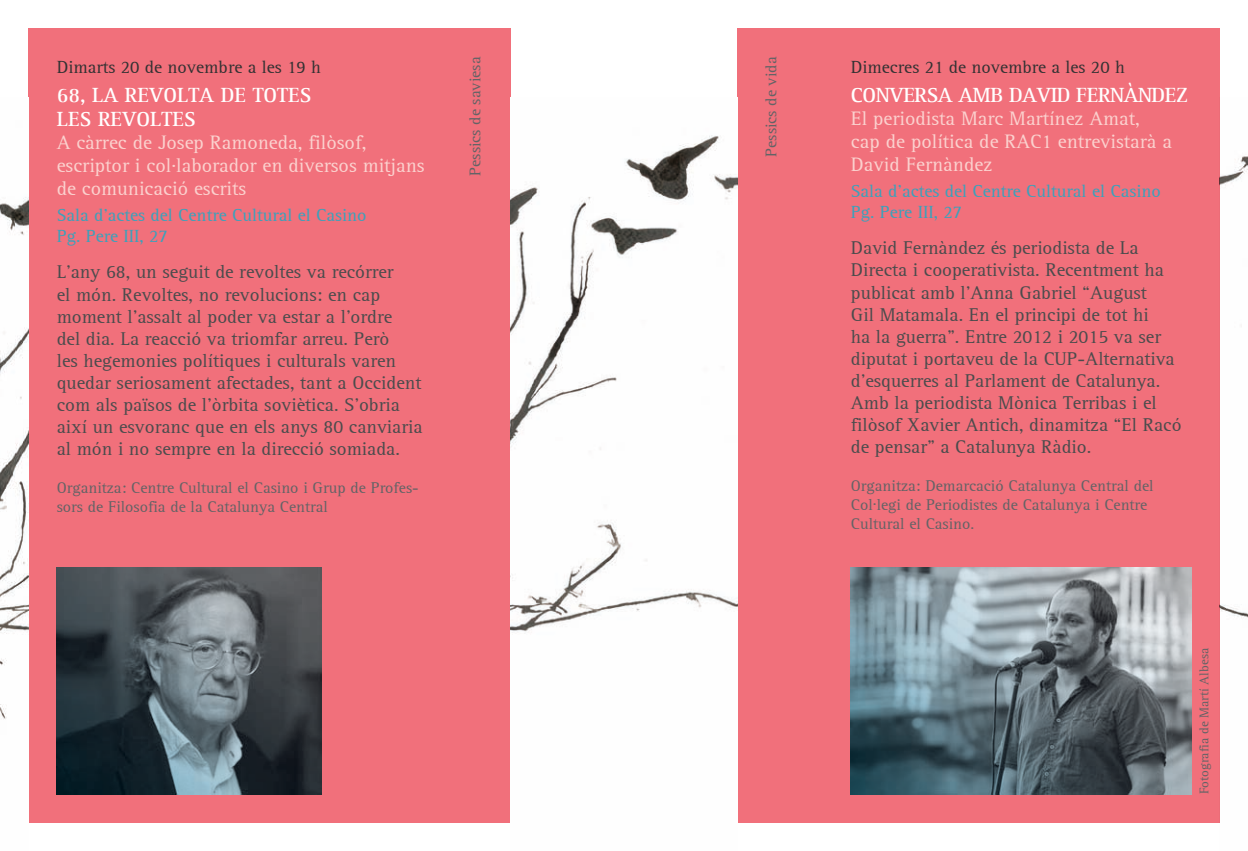
<style>
.page{position:relative;width:1248px;height:851px;background:#fff}
.page>*{position:absolute;margin:0;border:0;box-sizing:border-box;transform-origin:0 0}
.t1{font:700 21px/24px "AT Rotis Serif";color:#fff}
.t2{font:700 21px "AT Rotis Serif";letter-spacing:-.02em;color:#fff}
.t3{font:20px/23px "AT Rotis Serif";color:#fbd1ce}
.t4{font:19px/22px "AT Rotis Serif";color:#4b4c4d}
.t5{font:18px/21px "AT Rotis Serif";color:#3ba1bb}
.t6{font:18px "AT Rotis Serif";color:#333233}
.t7{font:16px/19px "AT Rotis Serif";color:#636366}
.t8{font:13px "AT Rotis Serif";color:#636366}
</style>
<div class="page">
<div style="left:28px;top:28px;width:482px;height:794px;background:#f1707b"></div>
<div style="left:737px;top:28px;width:482px;height:794px;background:#f1707b"></div>
<img style="left:510px;top:135px;width:227px;height:497px">
<img style="left:737px;top:98px;width:1px;height:724px">
<img style="left:0;top:197px;width:28px;height:522px">
<img style="left:28px;top:98px;width:1px;height:724px">
<img style="left:1219px;top:156px;width:28px;height:667px">
<img style="left:1219px;top:98px;width:1px;height:724px">
<img style="left:850px;top:567px;width:341px;height:227px">
<img style="left:57px;top:567px;width:264px;height:227px">
<p class="t6" style="left:57px;top:57px;width:265px">Dimarts 20 de novembre a les 19 h</p>
<p class="t1" style="left:57px;top:83px;width:256px">68, LA REVOLTA DE TOTES<br>LES REVOLTES</p>
<p class="t3" style="left:57px;top:131px;width:369px">A càrrec de Josep Ramoneda, filòsof, escriptor i col.laborador en diversos mitjans de comunicació escrits</p>
<p class="t5" style="left:57px;top:205px;width:311px">Sala d’actes del Centre Cultural el Casino<br>Pg. Pere III, 27</p>
<p class="t4" style="left:57px;top:262px;width:367px">L’any 68, un seguit de revoltes va recórrer<br>el món. Revoltes, no revolucions: en cap moment l’assalt al poder va estar a l’ordre<br>del dia. La reacció va triomfar arreu. Però<br>les hegemonies polítiques i culturals varen quedar seriosament afectades, tant a Occident com als països de l’òrbita soviètica. S’obria així un esvoranc que en els anys 80 canviaria al món i no sempre en la direcció somiada.</p>
<p class="t7" style="left:57px;top:479px;width:363px">Organitza: Centre Cultural el Casino i Grup de Profes&shy;sors de Filosofia de la Catalunya Central</p>
<p class="t7" style="left:466px;top:176px;width:120px;rotate:-90deg">Pessics de saviesa</p>
<p class="t7" style="left:762px;top:157px;width:101px;rotate:-90deg">Pessics de vida</p>
<p class="t6" style="left:850px;top:57px;width:275px">Dimecres 21 de novembre a les 20 h</p>
<p class="t2" style="left:850px;top:82px;width:338px">CONVERSA AMB DAVID FERNÀNDEZ</p>
<p class="t3" style="left:850px;top:107px;width:323px">El periodista Marc Martínez Amat, cap de política de RAC1 entrevistarà a<br>David Fernàndez</p>
<p class="t5" style="left:850px;top:181px;width:311px">Sala d’actes del Centre Cultural el Casino<br>Pg. Pere III, 27</p>
<p class="t4" style="left:850px;top:238px;width:332px">David Fernàndez és periodista de La Directa i cooperativista. Recentment ha publicat amb l’Anna Gabriel “August<br>Gil Matamala. En el principi de tot hi<br>ha la guerra”. Entre 2012 i 2015 va ser diputat i portaveu de la CUP-Alternativa d’esquerres al Parlament de Catalunya.<br>Amb la periodista Mònica Terribas i el filòsof Xavier Antich, dinamitza “El Racó de pensar” a Catalunya Ràdio.</p>
<p class="t7" style="left:850px;top:477px;width:304px">Organitza: Demarcació Catalunya Central del<br>Col.legi de Periodistes de Catalunya i Centre<br>Cultural el Casino.</p>
<p class="t8" style="left:1196px;top:794px;width:148px;rotate:-90deg">Fotografia de Martí Albesa</p>
</div>
